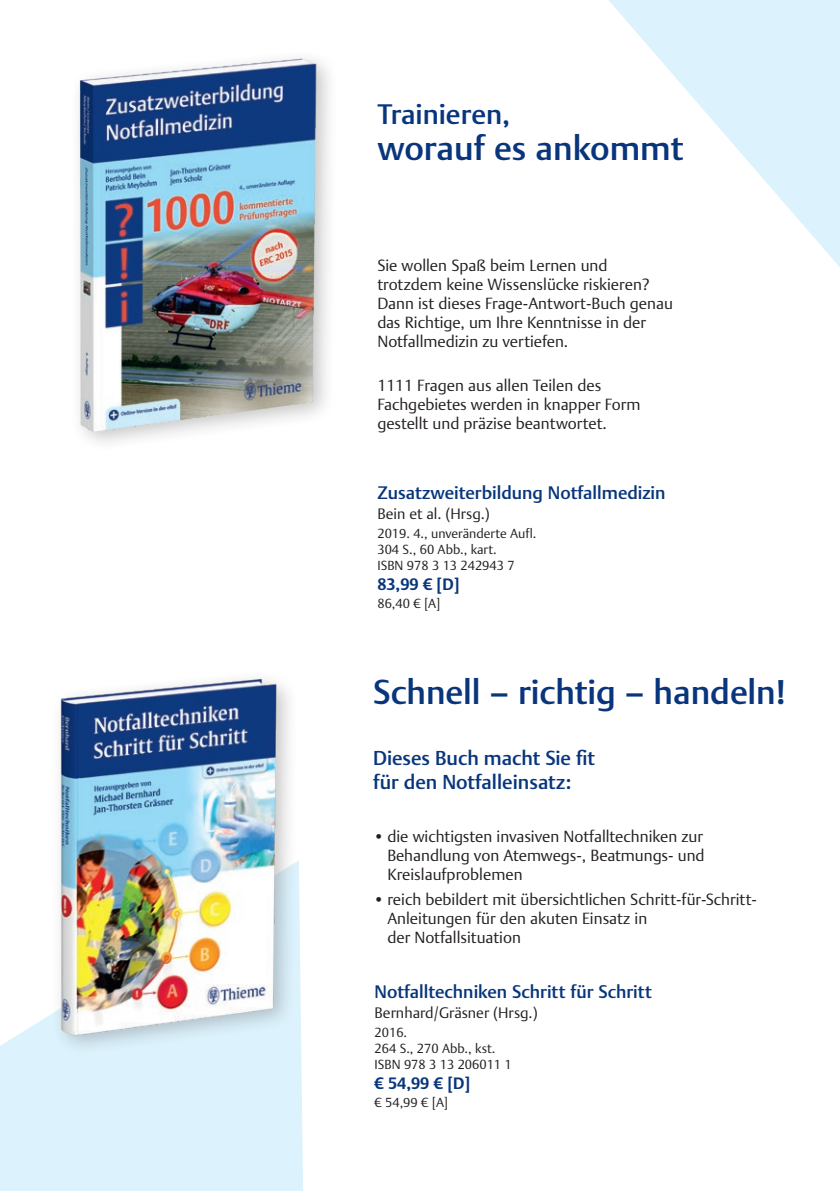
<style>
.page{position:relative;width:840px;height:1191px;background:#fff}
.page>*{position:absolute;margin:0;border:0;box-sizing:border-box;transform-origin:0 0}
.t1{font:500 34px "Thieme Argo 2011";color:#08357c}
.t2{font:500 28px "Thieme Argo 2011";color:#08357c}
.t3{font:500 20px/24px "Thieme Argo 2011";color:#08357c}
.t4{font:500 18px "Thieme Argo 2011";color:#08357c}
.t5{font:300 16px/19px "Thieme Argo 2011";color:#231f20}
.t6{font:700 16px "Thieme Argo 2011";color:#08357c}
.t7{font:300 15px "Thieme Argo 2011";color:#231f20}
.t8{font:300 13px/16px "Thieme Argo 2011";color:#231f20}
</style>
<div class="page">
<img style="left:79px;top:58px;width:250px;height:377px">
<div style="left:0;top:1028px;width:303px;height:163px;background:#dcf2fc"></div>
<svg style="left:609px;top:0;width:230px;height:266px"></svg>
<div style="left:50px;top:668px;width:248px;height:388px;background:#231f20;opacity:.26"></div>
<img style="left:29px;top:677px;width:273px;height:360px">
<h2 class="t2" style="left:377px;top:96px;width:134px">Trainieren,</h2>
<h1 class="t1" style="left:377px;top:126px;width:307px">worauf es ankommt</h1>
<p class="t5" style="left:377px;top:255px;width:297px">Sie wollen Spaß beim Lernen und trotzdem keine Wissenslücke riskieren?<br>Dann ist dieses Frage-Antwort-Buch genau das Richtige, um Ihre Kenntnisse in der Notfallmedizin zu vertiefen.</p>
<p class="t5" style="left:377px;top:375px;width:264px">1111 Fragen aus allen Teilen des<br>Fachgebietes werden in knapper Form gestellt und präzise beantwortet.</p>
<p class="t4" style="left:377px;top:481px;width:289px">Zusatzweiterbildung Notfallmedizin</p>
<p class="t7" style="left:377px;top:504px;width:114px">Bein et al. (Hrsg.)</p>
<p class="t8" style="left:377px;top:525px;width:160px">2019. 4., unveränderte Aufl.<br>304 S., 60 Abb., kart.<br>ISBN 978 3 13 242943 7</p>
<p class="t6" style="left:377px;top:573px;width:84px">83,99 € [D]</p>
<p class="t8" style="left:377px;top:595px;width:65px">86,40 € [A]</p>
<h1 class="t1" style="left:373px;top:670px;width:414px">Schnell – richtig – handeln!</h1>
<p class="t3" style="left:373px;top:745px;width:223px">Dieses Buch macht Sie fit für den Notfalleinsatz:</p>
<p class="t5" style="left:387px;top:826px;width:318px;text-align:justify;text-indent:-14px">• die wichtigsten invasiven Notfalltechniken zur Behandlung von Atemwegs-, Beatmungs- und Kreislaufproblemen</p>
<p class="t5" style="left:387px;top:889px;width:371px;text-indent:-14px">• reich bebildert mit übersichtlichen Schritt-für-Schritt-<br>Anleitungen für den akuten Einsatz in<br>der Notfallsituation</p>
<p class="t4" style="left:374px;top:980px;width:279px">Notfalltechniken Schritt für Schritt</p>
<p class="t7" style="left:374px;top:1003px;width:164px">Bernhard/Gräsner (Hrsg.)</p>
<p class="t8" style="left:374px;top:1024px;width:139px">2016.<br>264 S., 270 Abb., kst.<br>ISBN 978 3 13 206011 1</p>
<p class="t6" style="left:374px;top:1072px;width:97px">€ 54,99 € [D]</p>
<p class="t8" style="left:374px;top:1094px;width:75px">€ 54,99 € [A]</p>
</div>
